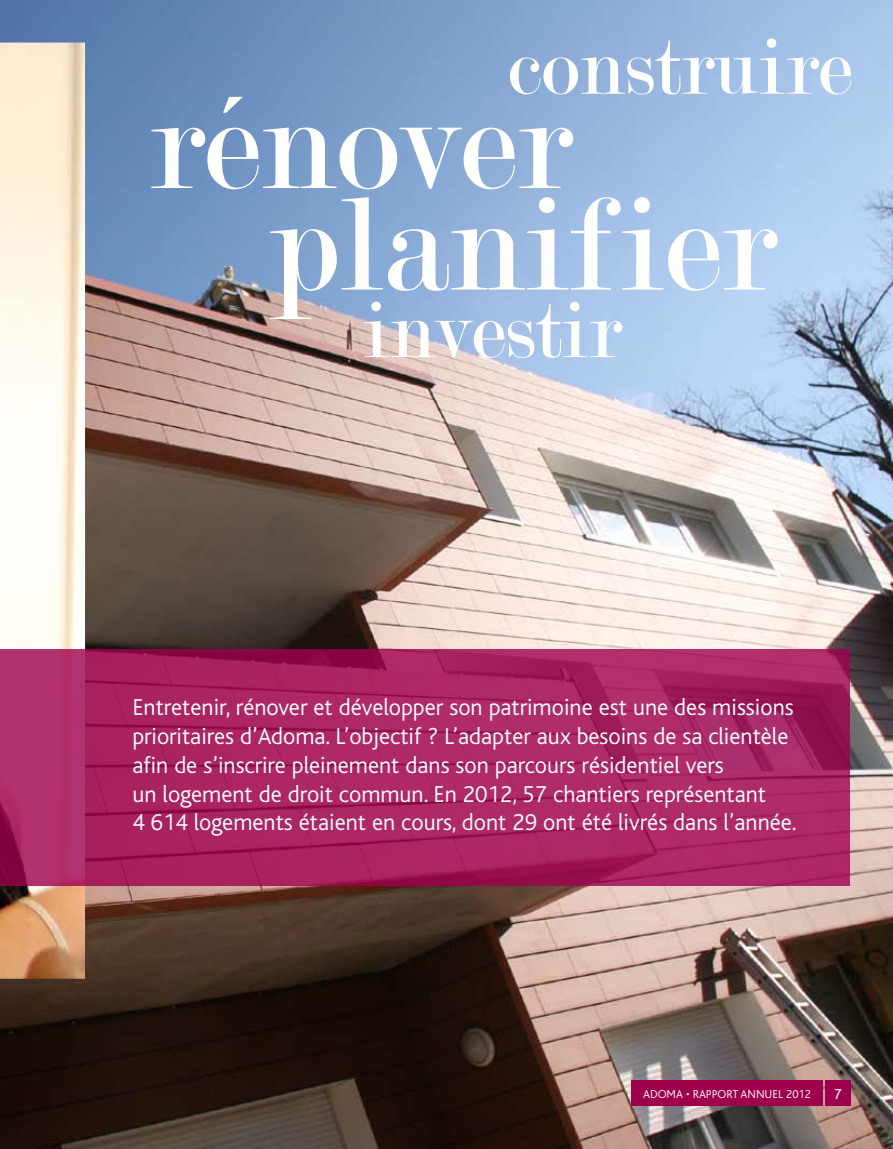
<style>
.page{position:relative;width:893px;height:1149px;background:#fff}
.page>*{position:absolute;margin:0;border:0;box-sizing:border-box;transform-origin:0 0}
.t1{font:141.3px/101.4px "Modern";color:#fff}
.t2{font:84.75px "Modern";color:#fff}
.t3{font:300 24px/28.8px "Bliss";color:#fff}
.t4{font:15px "Bliss";color:#fff}
.t5{font:300 12px "Bliss";color:#fff}
</style>
<div class="page">
<img style="left:0;top:0;width:893px;height:1148px">
<svg style="left:0;top:648px;width:850px;height:236px;fill:#ac2864"></svg>
<div style="left:825px;top:1079px;width:25px;height:26px;background:#9f004e"></div>
<div style="left:631px;top:1079px;width:192px;height:26px;background:#9f004e"></div>
<h2 class="t2" style="left:508px;top:25px;width:346px">construire</h2>
<h1 class="t1" style="left:270px;top:94px;width:508px;text-indent:-121px">rénover planifier</h1>
<h2 class="t2" style="left:363px;top:288px;width:260px">investir</h2>
<p class="t3" style="left:132px;top:693px;width:666px">Entretenir, rénover et développer son patrimoine est une des missions prioritaires d’Adoma. L’objectif ? L’adapter aux besoins de sa clientèle afin de s’inscrire pleinement dans son parcours résidentiel vers<br>un logement de droit commun. En 2012, 57 chantiers représentant<br>4 614 logements étaient en cours, dont 29 ont été livrés dans l’année.</p>
<p class="t5" style="left:643px;top:1086px;width:169px">Adoma • Rapport annuel 2012</p>
<p class="t4" style="left:834px;top:1085px;width:9px">7</p>
</div>
